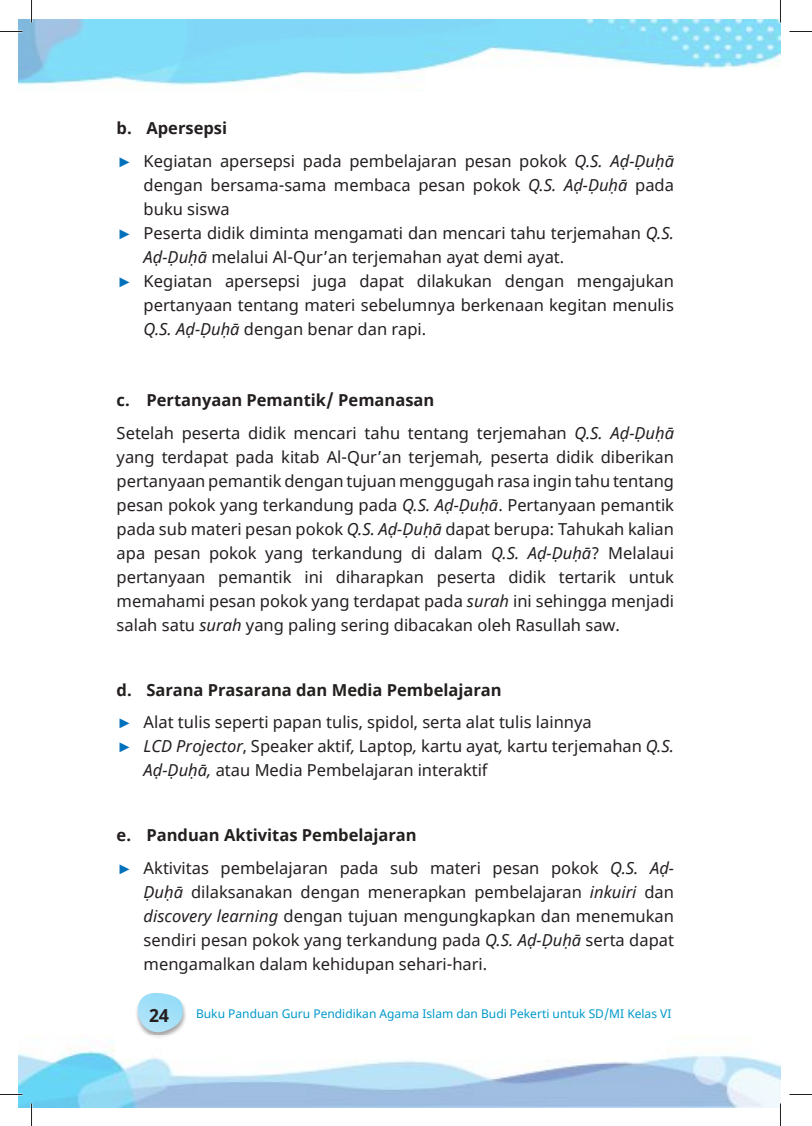
<style>
.page{position:relative;width:812px;height:1126px;background:#fff}
.page>*{position:absolute;margin:0;border:0;box-sizing:border-box;transform-origin:0 0}
.t1{font:700 18.15px "Noto Sans";color:#241f1f}
.t2{font:16.5px/24px "Noto Sans";color:#241f1f}
.t3{font:12px "Noto Sans";color:#0098ca}
.s1{font-weight:700}
.s2{color:#0072bc}
.s3{font-style:italic}
</style>
<div class="page">
<div style="left:135px;top:993px;width:53px;height:47px;background:#241f1f;opacity:.58"></div>
<svg style="left:137px;top:993px;width:48px;height:42px;background:#b6e0f2"></svg>
<img style="left:19px;top:20px;width:761px;height:67px">
<img style="left:19px;top:1035px;width:761px;height:72px">
<hr style="left:779px;top:0;width:2px;height:22px;background:#fff">
<hr style="left:779px;top:1103px;width:2px;height:23px;background:#fff">
<svg style="left:0;top:31px;width:22px;height:1px"></svg>
<svg style="left:789px;top:31px;width:22px;height:1px"></svg>
<svg style="left:0;top:1094px;width:22px;height:1px"></svg>
<svg style="left:789px;top:1094px;width:22px;height:1px"></svg>
<svg style="left:31px;top:0;width:1px;height:22px"></svg>
<svg style="left:31px;top:1103px;width:1px;height:23px"></svg>
<svg style="left:780px;top:0;width:1px;height:22px"></svg>
<svg style="left:780px;top:1103px;width:1px;height:23px"></svg>
<p class="t2" style="left:117px;top:113px;width:559px;line-height:32.5px"><span class="s1">b. Apersepsi<br></span><span class="s2">►</span> Kegiatan apersepsi pada pembelajaran pesan pokok <span class="s3">Q.S. Aḍ-Ḍuḥā</span></p>
<p class="t2" style="left:144px;top:173px;width:532px">dengan bersama-sama membaca pesan pokok <span class="s3">Q.S. Aḍ-Ḍuḥā</span> pada</p>
<p class="t2" style="left:144px;top:197px;width:87px">buku siswa</p>
<p class="t2" style="left:117px;top:221px;width:558px"><span class="s2">►</span> Peserta didik diminta mengamati dan mencari tahu terjemahan <span class="s3">Q.S.</span></p>
<p class="t2" style="left:144px;top:245px;width:422px"><span class="s3">Aḍ-Ḍuḥā</span> melalui Al-Qur’an terjemahan ayat demi ayat.</p>
<p class="t2" style="left:117px;top:269px;width:558px"><span class="s2">►</span> Kegiatan apersepsi juga dapat dilakukan dengan mengajukan</p>
<p class="t2" style="left:144px;top:293px;width:531px">pertanyaan tentang materi sebelumnya berkenaan kegitan menulis</p>
<p class="t2" style="left:144px;top:317px;width:284px"><span class="s3">Q.S. Aḍ-Ḍuḥā</span> dengan benar dan rapi.</p>
<p class="t2" style="left:117px;top:385px;width:559px;line-height:32.5px"><span class="s1">c. Pertanyaan Pemantik/ Pemanasan<br></span>Setelah peserta didik mencari tahu tentang terjemahan <span class="s3">Q.S. Aḍ-Ḍuḥā</span></p>
<p class="t2" style="left:117px;top:445px;width:559px;text-align:justify">yang terdapat pada kitab Al-Qur’an terjemah<span class="s3">,</span> peserta didik diberikan pertanyaan pemantik dengan tujuan menggugah rasa ingin tahu tentang pesan pokok yang terkandung pada <span class="s3">Q.S. Aḍ-Ḍuḥā</span>. Pertanyaan pemantik pada sub materi pesan pokok <span class="s3">Q.S. Aḍ-Ḍuḥā</span> dapat berupa: Tahukah kalian apa pesan pokok yang terkandung di dalam <span class="s3">Q.S. Aḍ-Ḍuḥā</span>? Melalaui pertanyaan pemantik ini diharapkan peserta didik tertarik untuk memahami pesan pokok yang terdapat pada <span class="s3">surah</span> ini sehingga menjadi salah satu <span class="s3">surah</span> yang paling sering dibacakan oleh Rasullah saw.</p>
<p class="t2" style="left:117px;top:674px;width:476px;line-height:32.5px"><span class="s1">d. Sarana Prasarana dan Media Pembelajaran<br></span><span class="s2">►</span> Alat tulis seperti papan tulis, spidol, serta alat tulis lainnya</p>
<p class="t2" style="left:144px;top:735px;width:532px;text-indent:-27px"><span class="s2">►</span> <span class="s3">LCD Projector</span>, Speaker aktif<span class="s3">,</span> Laptop<span class="s3">,</span> kartu ayat<span class="s3">,</span> kartu terjemahan <span class="s3">Q.S.<br>Aḍ-Ḍuḥā,</span> atau Media Pembelajaran interaktif</p>
<p class="t2" style="left:117px;top:820px;width:559px;line-height:32.5px"><span class="s1">e. Panduan Aktivitas Pembelajaran<br></span><span class="s2">►</span> Aktivitas pembelajaran pada sub materi pesan pokok <span class="s3">Q.S. Aḍ-</span></p>
<p class="t2" style="left:144px;top:880px;width:532px;text-align:justify"><span class="s3">Ḍuḥā</span> dilaksanakan dengan menerapkan pembelajaran <span class="s3">inkuiri</span> dan <span class="s3">discovery learning</span> dengan tujuan mengungkapkan dan menemukan sendiri pesan pokok yang terkandung pada <span class="s3">Q.S. Aḍ-Ḍuḥā</span> serta dapat mengamalkan dalam kehidupan sehari-hari.</p>
<p class="t1" style="left:149px;top:1002px;width:21px">24</p>
<p class="t3" style="left:196px;top:1006px;width:477px">Buku Panduan Guru Pendidikan Agama Islam dan Budi Pekerti untuk SD/MI Kelas VI</p>
</div>
